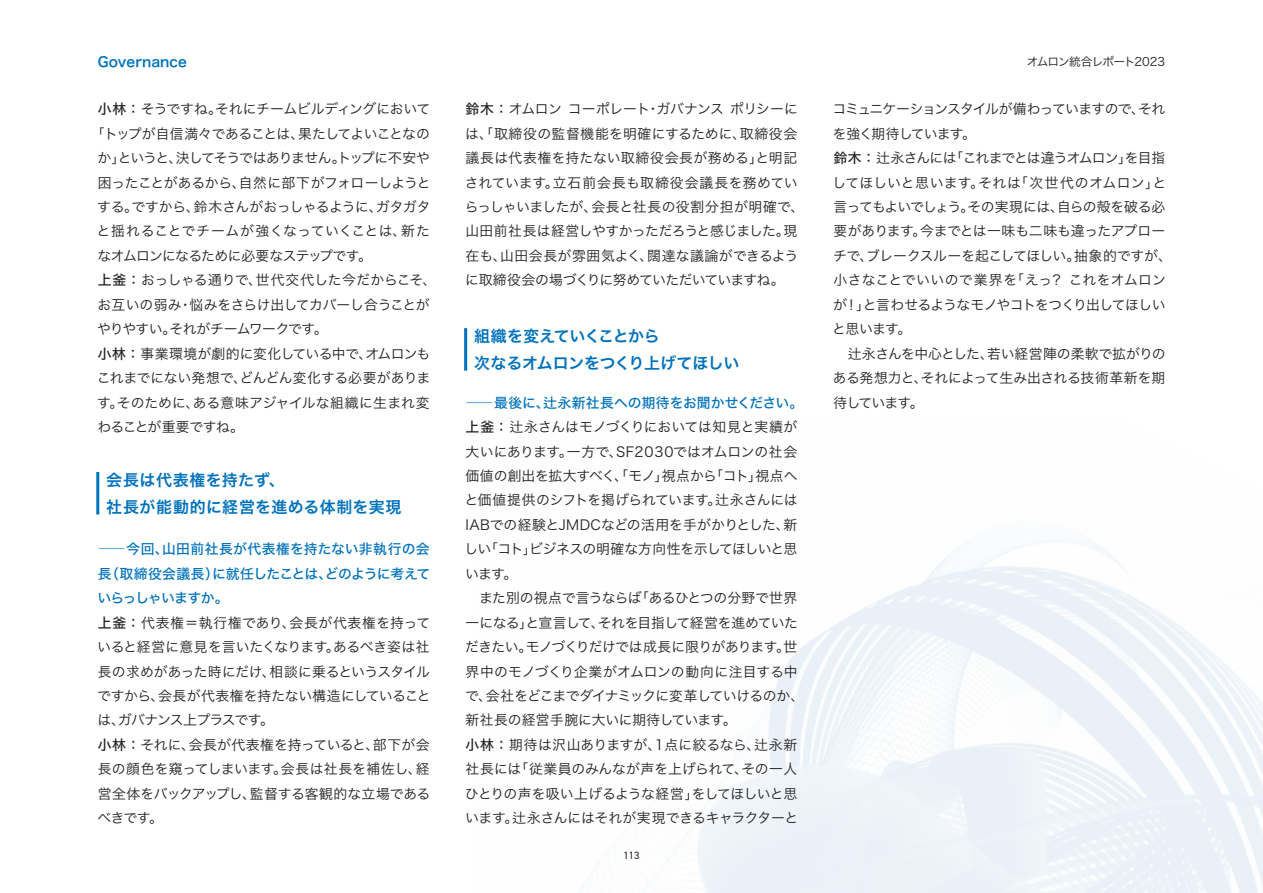
<style>
.page{position:relative;width:1263px;height:893px;background:#fff}
.page>*{position:absolute;margin:0;border:0;box-sizing:border-box;transform-origin:0 0}
.t1{font:15.9px/26.5px "Hiragino Sans W6";letter-spacing:.015em;color:#0072bc}
.t2{font:15.9px/26.5px "Hiragino Sans W6";letter-spacing:-.02em;color:#0072bc}
.t3{font:13.8px/24.5px "Hiragino Sans W3";letter-spacing:-.015em;color:#231f20}
.t4{font:13.8px/24.5px "Hiragino Sans W3";letter-spacing:.005em;color:#231f20}
.t5{font:13.8px/24.5px "Hiragino Sans W5";letter-spacing:-.005em;color:#0072bc;text-align:justify;scale:2 1}
.t6{font:13.8px "Hiragino Sans W3";letter-spacing:-.045em;color:#231f20}
.t7{font:13.8px "Hiragino Sans W3";letter-spacing:-.07em;color:#231f20}
.t8{font:13.8px "Hiragino Sans W3";letter-spacing:-.035em;color:#231f20}
.t9{font:13.8px "Hiragino Sans W3";letter-spacing:.01em;color:#231f20}
.t10{font:13.8px "Hiragino Sans W3";letter-spacing:.025em;color:#231f20}
.t11{font:13.8px "Hiragino Sans W3";letter-spacing:-.05em;color:#231f20}
.t12{font:13.8px "Hiragino Sans W3";letter-spacing:-.04em;color:#231f20}
.t13{font:13.8px "Hiragino Sans W6";color:#0072bc}
.t14{font:11.7px "Hiragino Sans W3";letter-spacing:-.075em;color:#231f20}
.t15{font:10.65px "DIN2014";color:#231f20}
.s1{font-family:"Hiragino Sans W5"}
</style>
<div class="page">
<hr style="left:96px;top:472px;width:3px;height:42px;background:#0072bc">
<hr style="left:464px;top:328px;width:3px;height:43px;background:#0072bc">
<p class="t13" style="left:98px;top:50px;width:91px">Governance</p>
<p class="t14" style="left:1027px;top:51px;width:140px">オムロン統合レポート2023</p>
<p class="t3" style="left:98px;top:96px;width:334px"><span class="s1">小林：</span>そうですね。それにチームビルディングにおいて</p>
<p class="t6" style="left:91px;top:121px;width:340px">「トップが自信満々であることは、果たしてよいことなの</p>
<p class="t7" style="left:97px;top:146px;width:334px">か」というと、決してそうではありません。トップに不安や</p>
<p class="t3" style="left:98px;top:169px;width:334px">困ったことがあるから、自然に部下がフォローしようと</p>
<p class="t3" style="left:97px;top:194px;width:335px">する。ですから、鈴木さんがおっしゃるように、ガタガタ</p>
<p class="t10" style="left:97px;top:219px;width:335px">と揺れることでチームが強くなっていくことは、新た</p>
<p class="t11" style="left:97px;top:243px;width:276px">なオムロンになるために必要なステップです。</p>
<p class="t3" style="left:98px;top:267px;width:340px"><span class="s1">上釜：</span>おっしゃる通りで、世代交代した今だからこそ、</p>
<p class="t3" style="left:97px;top:291px;width:334px">お互いの弱み・悩みをさらけ出してカバーし合うことが</p>
<p class="t6" style="left:97px;top:317px;width:232px">やりやすい。それがチームワークです。</p>
<p class="t8" style="left:98px;top:341px;width:334px"><span class="s1">小林：</span>事業環境が劇的に変化している中で、オムロンも</p>
<p class="t3" style="left:97px;top:365px;width:335px">これまでにない発想で、どんどん変化する必要がありま</p>
<p class="t9" style="left:97px;top:390px;width:334px">す。そのために、ある意味アジャイルな組織に生まれ変</p>
<p class="t12" style="left:97px;top:415px;width:148px">わることが重要ですね。</p>
<p class="t4" style="left:465px;top:96px;width:341px"><span class="s1">鈴木：</span>オムロン コーポレート・ガバナンス ポリシーには、「取締役の監督機能を明確にするために、取締役会議長は代表権を持たない取締役会長が務める」と明記されています。立石前会長も取締役会議長を務めていらっしゃいましたが、会長と社長の役割分担が明確で、山田前社長は経営しやすかっただろうと感じました。現在も、山田会長が雰囲気よく、闊達な議論ができるように取締役会の場づくりに努めていただいていますね。</p>
<p class="t3" style="left:832px;top:96px;width:341px">コミュニケーションスタイルが備わっていますので、それを強く期待しています。<br><span class="s1">鈴木：</span>辻永さんには「これまでとは違うオムロン」を目指してほしいと思います。それは「次世代のオムロン」と言ってもよいでしょう。その実現には、自らの殻を破る必要があります。今までとは一味も二味も違ったアプローチで、ブレークスルーを起こしてほしい。抽象的ですが、小さなことでいいので業界を「えっ？ これをオムロンが！」と言わせるようなモノやコトをつくり出してほしいと思います。<br>　辻永さんを中心とした、若い経営陣の柔軟で拡がりのある発想力と、それによって生み出される技術革新を期待しています。</p>
<p class="t2" style="left:474px;top:322px;width:267px">組織を変えていくことから<br>次なるオムロンをつくり上げてほしい</p>
<p class="t5" style="left:466px;top:389px;width:170px">―最後に、辻永新社長への期待をお聞かせください。</p>
<p class="t3" style="left:464px;top:414px;width:341px"><span class="s1">上釜：</span>辻永さんはモノづくりにおいては知見と実績が大いにあります。一方で、SF2030ではオムロンの社会価値の創出を拡大すべく、「モノ」視点から「コト」視点へと価値提供のシフトを掲げられています。辻永さんには<br>IABでの経験とJMDCなどの活用を手がかりとした、新しい「コト」ビジネスの明確な方向性を示してほしいと思います。<br>　また別の視点で言うならば「あるひとつの分野で世界一になる」と宣言して、それを目指して経営を進めていただきたい。モノづくりだけでは成長に限りがあります。世界中のモノづくり企業がオムロンの動向に注目する中で、会社をどこまでダイナミックに変革していけるのか、新社長の経営手腕に大いに期待しています。<br><span class="s1">小林：</span>期待は沢山ありますが、1点に絞るなら、辻永新社長には「従業員のみんなが声を上げられて、その一人ひとりの声を吸い上げるような経営」をしてほしいと思います。辻永さんにはそれが実現できるキャラクターと</p>
<p class="t1" style="left:106px;top:466px;width:297px">会長は代表権を持たず、<br>社長が能動的に経営を進める体制を実現</p>
<p class="t5" style="left:97px;top:536px;width:168px">―今回、山田前社長が代表権を持たない非執行の会長（取締役会議長）に就任したことは、どのように考えていらっしゃいますか。</p>
<p class="t3" style="left:97px;top:609px;width:335px"><span class="s1">上釜：</span>代表権＝執行権であり、会長が代表権を持っていると経営に意見を言いたくなります。あるべき姿は社長の求めがあった時にだけ、相談に乗るというスタイルですから、会長が代表権を持たない構造にしていることは、ガバナンス上プラスです。<br><span class="s1">小林：</span>それに、会長が代表権を持っていると、部下が会長の顔色を窺ってしまいます。会長は社長を補佐し、経営全体をバックアップし、監督する客観的な立場であるべきです。</p>
<p class="t15" style="left:623px;top:849px;width:17px">113</p>
</div>
